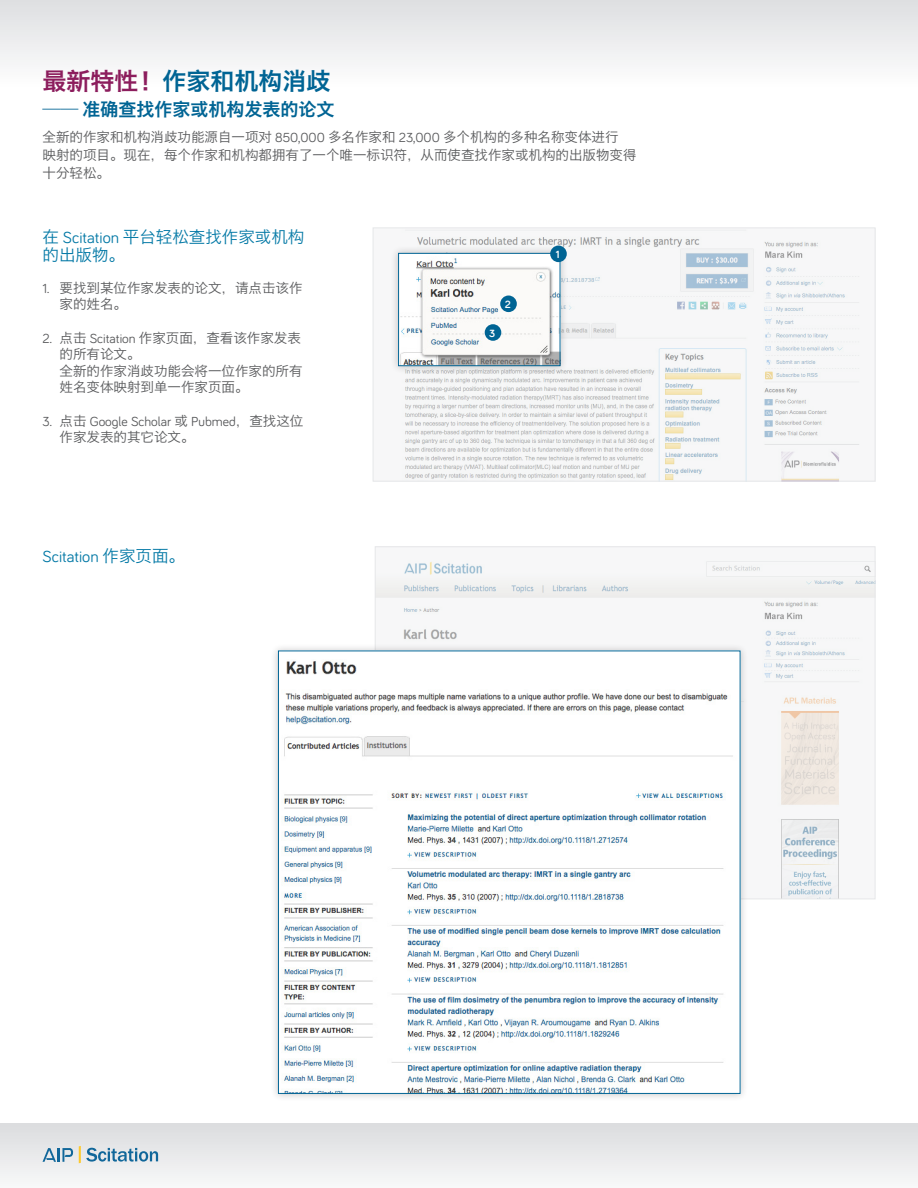
<style>
.page{position:relative;width:918px;height:1188px;background:#fff}
.page>*{position:absolute;margin:0;border:0;box-sizing:border-box;transform-origin:0 0}
.t1{font:24px "Hiragino Sans GB W6";color:#006494}
.t2{font:18px "Hiragino Sans GB W6";color:#006494}
.t3{font:16.5px/18px "Hiragino Sans GB W3";color:#0479a6}
.t4{font:16.5px "Bariol";color:#0479a6}
.t5{font:13.5px/16.5px "Hiragino Sans GB W3";color:#57585a}
.t6{font:13.5px "Bariol";color:#57585a}
.t7{font:700 10.8px "Bariol";color:#fff}
.s1{color:#8c1d5d}
.s2{font-family:"Bariol"}
.s3{font-family:"Hiragino Sans GB W3"}
</style>
<div class="page">
<div style="left:0;top:0;width:918px;height:87px;background:linear-gradient(to bottom,#dddfe1,#fefefe)"></div>
<div style="left:0;top:1123px;width:918px;height:65px;background:linear-gradient(to right,#e9eaeb,#e9eaeb)"></div>
<svg style="left:43px;top:1148px;width:30px;height:14px"></svg>
<svg style="left:79px;top:1146px;width:79px;height:17px"></svg>
<img style="left:402px;top:229px;width:458px;height:251px">
<div style="left:373px;top:227px;width:502px;height:255px;border:1px solid #e6e7e9"></div>
<img style="left:377px;top:561px;width:496px;height:336px">
<div style="left:390px;top:245px;width:178px;height:129px;background:#231f20;opacity:.25"></div>
<img style="left:400px;top:255px;width:158px;height:109px">
<div style="left:398px;top:253px;width:162px;height:113px;border:1px solid #006494"></div>
<div style="left:550px;top:246px;width:17px;height:16px;background:#006494;border-radius:50%"></div>
<div style="left:500px;top:296px;width:17px;height:16px;background:#006494;border-radius:50%"></div>
<div style="left:485px;top:324px;width:16px;height:17px;background:#006494;border-radius:50%"></div>
<div style="left:270px;top:643px;width:478px;height:458px;background:#231f20;opacity:.25"></div>
<img style="left:280px;top:653px;width:458px;height:439px">
<h1 class="t1" style="left:43px;top:65px;width:289px"><span class="s1">最新特性！</span>作家和机构消歧</h1>
<h2 class="t2" style="left:43px;top:97px;width:294px">—— 准确查找作家或机构发表的论文</h2>
<p class="t5" style="left:43px;top:128px;width:595px;line-height:18px">全新的作家和机构消歧功能源自一项对 <span class="s2">850,000</span> 多名作家和 <span class="s2">23,000</span> 多个机构的多种名称变体进行<br>映射的项目。现在，每个作家和机构都拥有了一个唯一标识符，从而使查找作家或机构的出版物变得十分轻松。</p>
<p class="t3" style="left:43px;top:227px;width:263px">在 <span class="s2">Scitation</span> 平台轻松查找作家或机构的出版物。</p>
<p class="t5" style="left:60px;top:279px;width:244px;text-indent:-17px"><span class="s2">1.</span> 要找到某位作家发表的论文，请点击该作家的姓名。</p>
<p class="t5" style="left:60px;top:329px;width:244px;text-indent:-17px"><span class="s2">2.</span> 点击 <span class="s2">Scitation</span> 作家页面，查看该作家发表的所有论文。<br>全新的作家消歧功能会将一位作家的所有姓名变体映射到单一作家页面。</p>
<p class="t6" style="left:43px;top:412px;width:262px">3. <span class="s3">点击</span> Google Scholar <span class="s3">或</span> Pubmed<span class="s3">，查找这位</span></p>
<p class="t5" style="left:60px;top:429px;width:136px">作家发表的其它论文。</p>
<p class="t4" style="left:43px;top:546px;width:144px">Scitation <span class="s3">作家页面。</span></p>
<p class="t7" style="left:489px;top:326px;width:8px">3</p>
<p class="t7" style="left:505px;top:297px;width:7px">2</p>
<p class="t7" style="left:556px;top:247px;width:5px">1</p>
</div>
